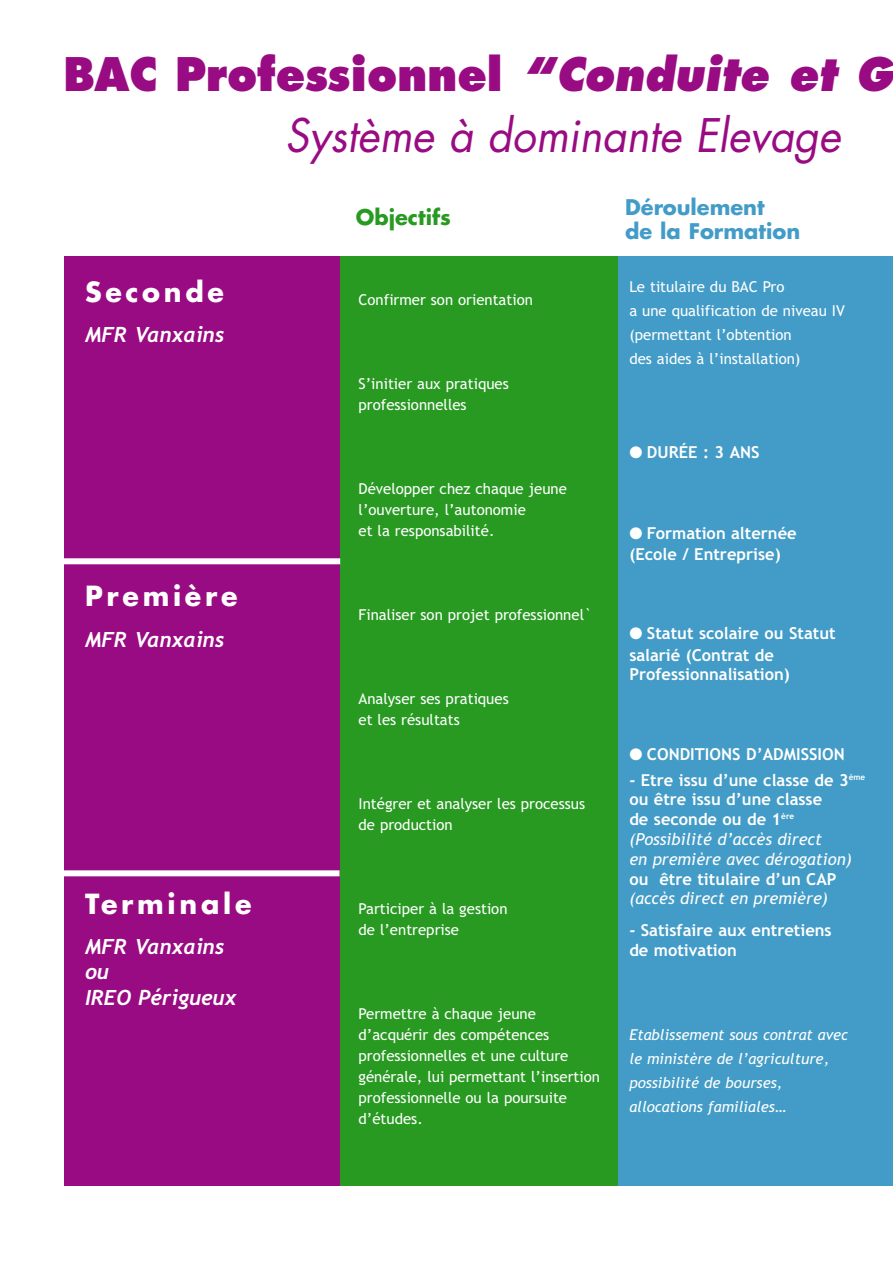
<style>
.page{position:relative;width:893px;height:1263px;background:#fff}
.page>*{position:absolute;margin:0;border:0;box-sizing:border-box;transform-origin:0 0}
.t1{font:italic 45px/61.5px "Futura";color:#990b82;scale:.94 1}
.t2{font:700 27px "Futura";letter-spacing:.135em;color:#fff}
.t3{font:italic 700 21px/25.2px "Trebuchet";color:#fff}
.t4{font:700 21px/24px "Futura";color:#439cc7}
.t5{font:700 21px "Futura";color:#289a22}
.t6{font:700 16.5px/19.8px "Trebuchet MS";color:#fff}
.t7{font:italic 16.5px "Trebuchet MS";color:#fff}
.t8{font:15px/21px "Trebuchet MS";color:#fff}
.t9{font:italic 15px/24px "Trebuchet MS";color:#fff}
.s1{font-weight:800;font-style:normal}
.s2{font-weight:800}
.s3{font-weight:400;font-style:italic}
</style>
<div class="page">
<div style="left:617px;top:256px;width:276px;height:930px;background:#439cc7"></div>
<div style="left:65px;top:256px;width:276px;height:930px;background:#990b82"></div>
<div style="left:340px;top:256px;width:277px;height:930px;background:#289a22"></div>
<div style="left:53px;top:558px;width:287px;height:6px;background:#fff"></div>
<div style="left:37px;top:870px;width:303px;height:6px;background:#fff"></div>
<h1 class="t1" style="left:285px;top:47px;width:648px;text-indent:-222px"><span class="s1">BAC Professionnel</span> <span class="s2">“Conduite et G<br></span>Système à dominante Elevage</h1>
<h2 class="t2" style="left:85px;top:280px;width:140px">Seconde</h2>
<h3 class="t3" style="left:85px;top:323px;width:141px">MFR Vanxains</h3>
<h2 class="t2" style="left:85px;top:584px;width:154px">Première</h2>
<h3 class="t3" style="left:85px;top:627px;width:141px">MFR Vanxains</h3>
<h2 class="t2" style="left:85px;top:891px;width:168px">Terminale</h2>
<h3 class="t3" style="left:85px;top:934px;width:153px">MFR Vanxains ou<br>IREO Périgueux</h3>
<h3 class="t5" style="left:356px;top:208px;width:97px">Objectifs</h3>
<p class="t8" style="left:359px;top:289px;width:176px">Confirmer son orientation</p>
<p class="t8" style="left:359px;top:373px;width:152px">S’initier aux pratiques professionnelles</p>
<p class="t8" style="left:359px;top:478px;width:210px">Développer chez chaque jeune l’ouverture, l’autonomie<br>et la responsabilité.</p>
<p class="t8" style="left:359px;top:604px;width:235px">Finaliser son projet professionnel`</p>
<p class="t8" style="left:359px;top:688px;width:152px">Analyser ses pratiques et les résultats</p>
<p class="t8" style="left:359px;top:793px;width:228px">Intégrer et analyser les processus de production</p>
<p class="t8" style="left:359px;top:898px;width:150px">Participer à la gestion de l’entreprise</p>
<p class="t8" style="left:359px;top:1003px;width:243px">Permettre à chaque jeune d’acquérir des compétences professionnelles et une culture générale, lui permettant l’insertion professionnelle ou la poursuite d’études.</p>
<h3 class="t4" style="left:625px;top:197px;width:177px">Déroulement<br>de la Formation</h3>
<p class="t8" style="left:629px;top:275px;width:217px;line-height:24px">Le titulaire du BAC Pro<br>a une qualification de niveau IV (permettant l’obtention<br>des aides à l’installation)</p>
<p class="t6" style="left:629px;top:442px;width:132px">● DURÉE : 3 ANS</p>
<p class="t6" style="left:629px;top:522px;width:169px;line-height:21.3px">● Formation alternée (Ecole / Entreprise)</p>
<p class="t6" style="left:629px;top:623px;width:208px;line-height:21.3px">● Statut scolaire ou Statut salarié (Contrat de</p>
<p class="t6" style="left:629px;top:665px;width:162px">Professionnalisation)</p>
<p class="t6" style="left:629px;top:744px;width:217px">● CONDITIONS D’ADMISSION</p>
<p class="t6" style="left:629px;top:770px;width:237px">- Etre issu d’une classe de 3<sup>ème </sup>ou être issu d’une classe<br>de seconde ou de 1<sup>ère </sup><span class="s3">(Possibilité d’accès direct<br>en première avec dérogation)</span></p>
<p class="t6" style="left:629px;top:869px;width:209px">ou être titulaire d’un CAP</p>
<p class="t7" style="left:629px;top:889px;width:200px">(accès direct en première)</p>
<p class="t6" style="left:629px;top:921px;width:204px">- Satisfaire aux entretiens de motivation</p>
<p class="t9" style="left:629px;top:1022px;width:220px">Etablissement sous contrat avec le ministère de l’agriculture, possibilité de bourses, allocations familiales…</p>
</div>
